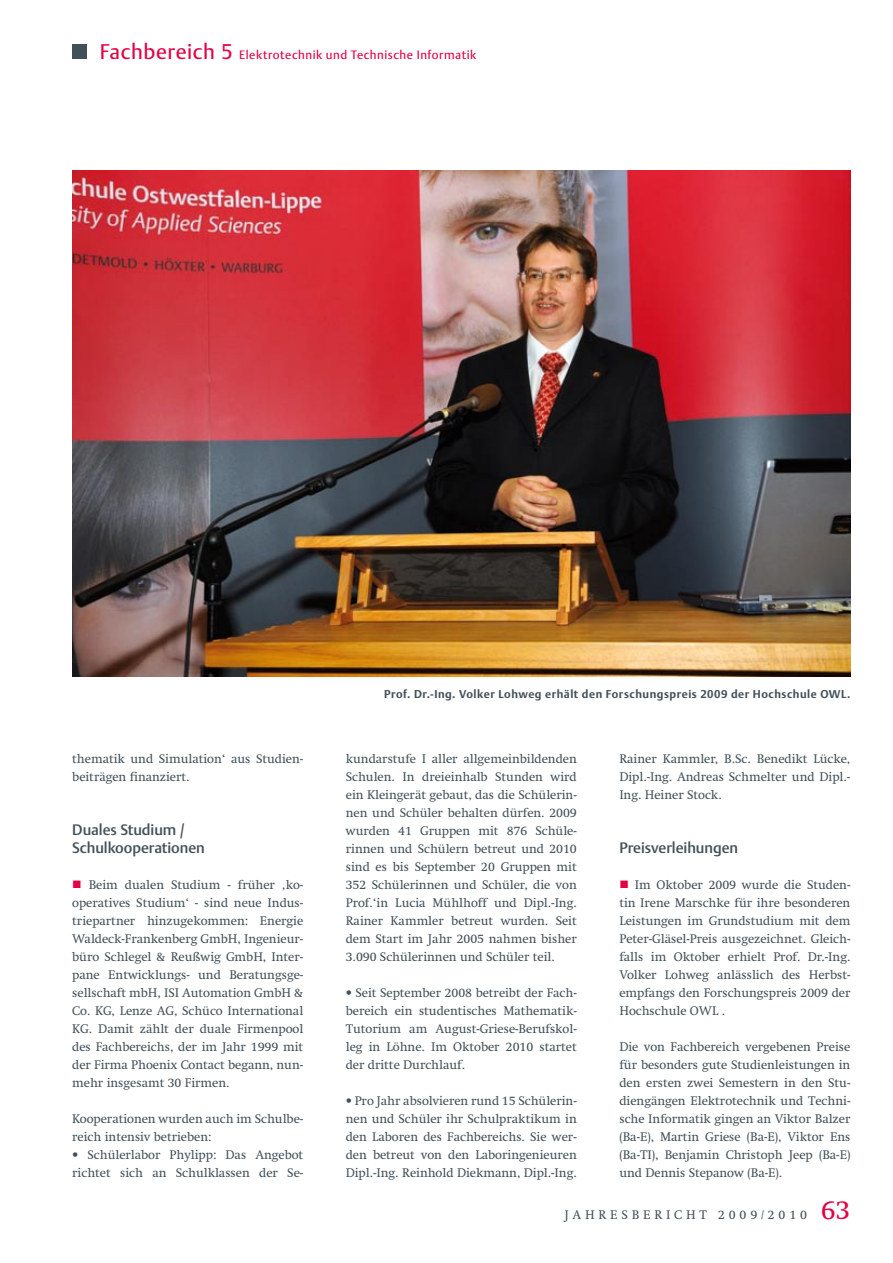
<style>
.page{position:relative;width:893px;height:1263px;background:#fff}
.page>*{position:absolute;margin:0;border:0;box-sizing:border-box;transform-origin:0 0}
.t1{font:500 15px/18px "DTL Argo TOT";letter-spacing:-.005em;color:#425059}
.t2{font:12.75px/18px "Swift LT Std";letter-spacing:-.005em;color:#425059;text-align:justify}
.t3{font:12.75px "Swift LT Std";letter-spacing:.3em;color:#425059}
.t4{font:12px "DTL Argo TOT";letter-spacing:.04em;color:#e30043}
.t5{font:700 11.25px "DTL Argo TOT";letter-spacing:.045em;color:#425059}
.s1{font-size:21px}
.s2{color:#e30043}
.s3{font-size:27px;color:#e30043}
</style>
<div class="page">
<div style="left:72px;top:44px;width:15px;height:15px;background:#425059"></div>
<img style="left:72px;top:170px;width:778px;height:506px">
<p class="t4" style="left:100px;top:48px;width:378px"><span class="s1">Fachbereich 5</span> Elektrotechnik und Technische Informatik</p>
<p class="t2" style="left:72px;top:750px;width:233px">thematik und Simulation‘ aus Studien&shy;beiträgen finanziert.</p>
<p class="t1" style="left:72px;top:821px;width:134px">Duales Studium /<br>Schulkooperationen</p>
<p class="t2" style="left:72px;top:876px;width:233px"><span class="s2">■</span> Beim dualen Studium - früher ‚ko&shy;operatives Studium‘ - sind neue Indus&shy;triepartner hinzugekommen: Energie Waldeck-Frankenberg GmbH, Ingenieur&shy;büro Schlegel &amp; Reußwig GmbH, Inter&shy;pane Entwicklungs- und Beratungsge&shy;sellschaft mbH, ISI Automation GmbH &amp; Co. KG, Lenze AG, Schüco International KG. Damit zählt der duale Firmenpool des Fachbereichs, der im Jahr 1999 mit der Firma Phoenix Contact begann, nun&shy;mehr insgesamt 30 Firmen.</p>
<p class="t2" style="left:72px;top:1110px;width:233px">Kooperationen wurden auch im Schulbe&shy;reich intensiv betrieben:</p>
<p class="t2" style="left:72px;top:1146px;width:233px">• Schülerlabor Phylipp: Das Angebot richtet sich an Schulklassen der Se-</p>
<p class="t5" style="left:384px;top:687px;width:468px">Prof. Dr.-Ing. Volker Lohweg erhält den Forschungspreis 2009 der Hochschule OWL.</p>
<p class="t2" style="left:346px;top:750px;width:233px">kundarstufe I aller allgemeinbildenden Schulen. In dreieinhalb Stunden wird ein Kleingerät gebaut, das die Schülerin&shy;nen und Schüler behalten dürfen. 2009 wurden 41 Gruppen mit 876 Schüle&shy;rinnen und Schülern betreut und 2010 sind es bis September 20 Gruppen mit 352 Schülerinnen und Schüler, die von Prof.‘in Lucia Mühlhoff und Dipl.-Ing.<br>Rainer Kammler betreut wurden. Seit dem Start im Jahr 2005 nahmen bisher 3.090 Schülerinnen und Schüler teil.</p>
<p class="t2" style="left:346px;top:984px;width:233px">• Seit September 2008 betreibt der Fach&shy;bereich ein studentisches Mathematik-Tutorium am August-Griese-Berufskol&shy;leg in Löhne. Im Oktober 2010 startet der dritte Durchlauf.</p>
<p class="t2" style="left:346px;top:1092px;width:233px">• Pro Jahr absolvieren rund 15 Schülerin&shy;nen und Schüler ihr Schulpraktikum in den Laboren des Fachbereichs. Sie wer&shy;den betreut von den Laboringenieuren Dipl.-Ing. Reinhold Diekmann, Dipl.-Ing.</p>
<p class="t2" style="left:619px;top:750px;width:233px">Rainer Kammler, B.Sc. Benedikt Lücke, Dipl.-Ing. Andreas Schmelter und Dipl.- Ing. Heiner Stock.</p>
<p class="t1" style="left:619px;top:839px;width:120px">Preisverleihungen</p>
<p class="t2" style="left:619px;top:876px;width:233px"><span class="s2">■</span> Im Oktober 2009 wurde die Studen&shy;tin Irene Marschke für ihre besonderen Leistungen im Grundstudium mit dem Peter-Gläsel-Preis ausgezeichnet. Gleich&shy;falls im Oktober erhielt Prof. Dr.-Ing.<br>Volker Lohweg anlässlich des Herbst&shy;empfangs den Forschungspreis 2009 der Hochschule OWL</p>
<p class="t2" style="left:722px;top:1002px;width:5px">.</p>
<p class="t2" style="left:619px;top:1038px;width:233px">Die von Fachbereich vergebenen Preise für besonders gute Studienleistungen in den ersten zwei Semestern in den Stu&shy;diengängen Elektrotechnik und Techni&shy;sche Informatik gingen an Viktor Balzer (Ba-E), Martin Griese (Ba-E), Viktor Ens (Ba-TI), Benjamin Christoph Jeep (Ba-E) und Dennis Stepanow (Ba-E).</p>
<p class="t3" style="left:565px;top:1208px;width:287px">Jahresbericht 2009/2010 <span class="s3">63</span></p>
</div>
